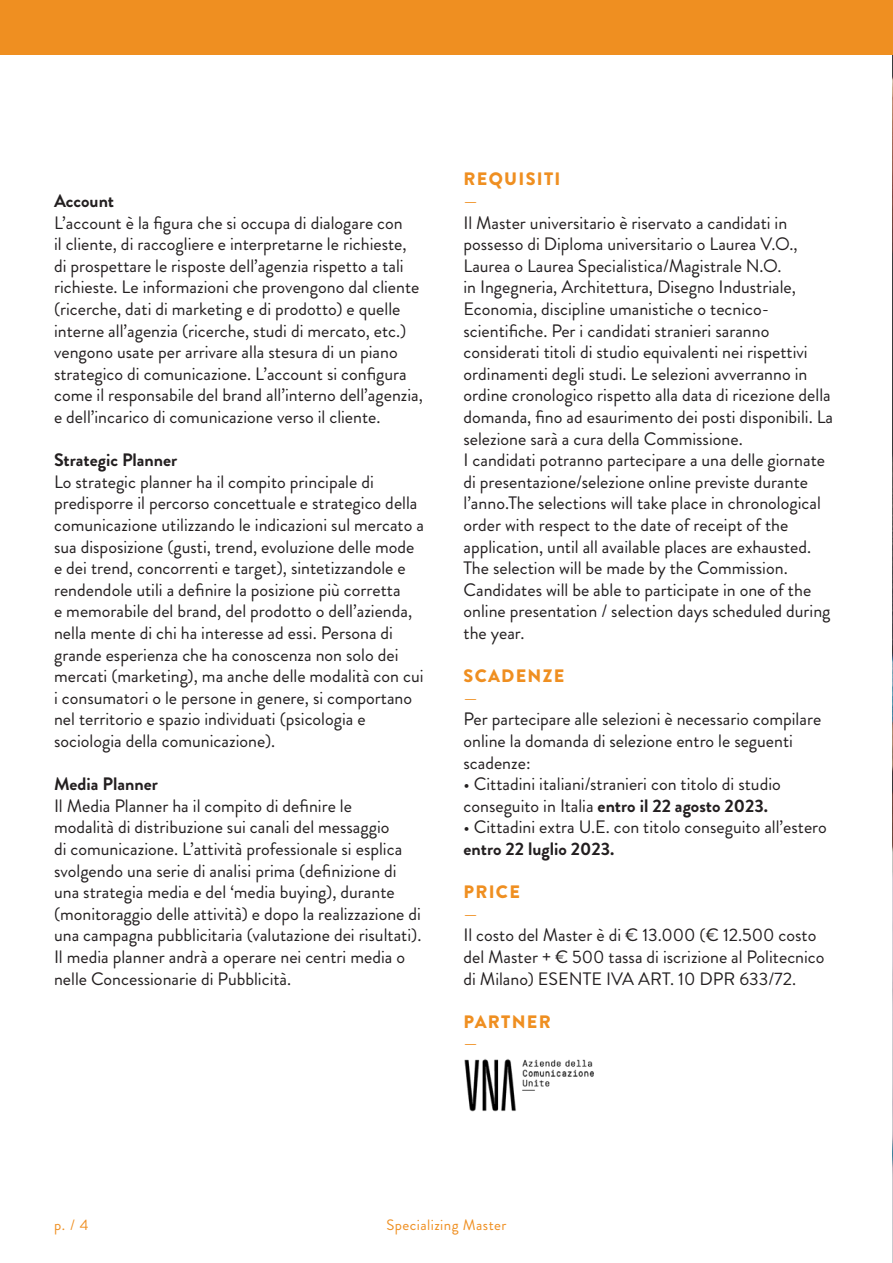
<style>
.page{position:relative;width:893px;height:1263px;background:#fff}
.page>*{position:absolute;margin:0;border:0;box-sizing:border-box;transform-origin:0 0}
.t1{font:18px/21.6px "Brandon Grotesque";color:#231f20}
.t2{font:700 18px "Brandon Grotesque";color:#231f20}
.t3{font:900 18px "Brandon Grotesque";letter-spacing:.07em;color:#ef8f21}
.t4{font:18px "Brandon Grotesque";color:#ef8f21}
.t5{font:15px "Brandon Grotesque";letter-spacing:.03em;color:#ef8f21}
.s1{font-weight:700}
</style>
<div class="page">
<img style="left:892px;top:0;width:1px;height:1263px">
<div style="left:0;top:0;width:893px;height:54px;background:#ef8f21"></div>
<img style="left:464px;top:1059px;width:129px;height:53px">
<p class="t2" style="left:54px;top:188px;width:62px">Account</p>
<p class="t1" style="left:54px;top:212px;width:370px">L’account è la figura che si occupa di dialogare con<br>il cliente, di raccogliere e interpretarne le richieste, di prospettare le risposte dell’agenzia rispetto a tali richieste. Le informazioni che provengono dal cliente (ricerche, dati di marketing e di prodotto) e quelle interne all’agenzia (ricerche, studi di mercato, etc.) vengono usate per arrivare alla stesura di un piano strategico di comunicazione. L’account si configura come il responsabile del brand all’interno dell’agenzia, e dell’incarico di comunicazione verso il cliente.</p>
<p class="t2" style="left:54px;top:447px;width:125px">Strategic Planner</p>
<p class="t1" style="left:54px;top:471px;width:371px">Lo strategic planner ha il compito principale di predisporre il percorso concettuale e strategico della comunicazione utilizzando le indicazioni sul mercato a sua disposizione (gusti, trend, evoluzione delle mode e dei trend, concorrenti e target), sintetizzandole e rendendole utili a definire la posizione più corretta<br>e memorabile del brand, del prodotto o dell’azienda, nella mente di chi ha interesse ad essi. Persona di grande esperienza che ha conoscenza non solo dei mercati (marketing), ma anche delle modalità con cui i consumatori o le persone in genere, si comportano nel territorio e spazio individuati (psicologia e sociologia della comunicazione).</p>
<p class="t2" style="left:54px;top:771px;width:105px">Media Planner</p>
<p class="t1" style="left:54px;top:795px;width:369px">Il Media Planner ha il compito di definire le<br>modalità di distribuzione sui canali del messaggio<br>di comunicazione. L’attività professionale si esplica svolgendo una serie di analisi prima (definizione di una strategia media e del ‘media buying), durante (monitoraggio delle attività) e dopo la realizzazione di una campagna pubblicitaria (valutazione dei risultati).<br>Il media planner andrà a operare nei centri media o nelle Concessionarie di Pubblicità.</p>
<p class="t3" style="left:464px;top:166px;width:98px">REQUISITI</p>
<p class="t4" style="left:463px;top:188px;width:16px">—</p>
<p class="t1" style="left:463px;top:212px;width:371px">Il Master universitario è riservato a candidati in possesso di Diploma universitario o Laurea V.O., Laurea o Laurea Specialistica/Magistrale N.O.<br>in Ingegneria, Architettura, Disegno Industriale, Economia, discipline umanistiche o tecnico&shy;scientifiche. Per i candidati stranieri saranno considerati titoli di studio equivalenti nei rispettivi ordinamenti degli studi. Le selezioni avverranno in ordine cronologico rispetto alla data di ricezione della domanda, fino ad esaurimento dei posti disponibili. La selezione sarà a cura della Commissione.<br>I candidati potranno partecipare a una delle giornate di presentazione/selezione online previste durante l’anno.The selections will take place in chronological order with respect to the date of receipt of the application, until all available places are exhausted.<br>The selection will be made by the Commission.<br>Candidates will be able to participate in one of the online presentation / selection days scheduled during the year.</p>
<p class="t3" style="left:464px;top:663px;width:102px">SCADENZE</p>
<p class="t4" style="left:463px;top:685px;width:16px">—</p>
<p class="t1" style="left:463px;top:709px;width:359px">Per partecipare alle selezioni è necessario compilare online la domanda di selezione entro le seguenti scadenze:</p>
<p class="t1" style="left:463px;top:773px;width:319px">• Cittadini italiani/stranieri con titolo di studio conseguito in Italia <span class="s1">entro il 22 agosto 2023.</span></p>
<p class="t1" style="left:463px;top:817px;width:365px">• Cittadini extra U.E. con titolo conseguito all’estero</p>
<p class="t2" style="left:463px;top:836px;width:152px">entro 22 luglio 2023.</p>
<p class="t3" style="left:464px;top:879px;width:58px">PRICE</p>
<p class="t4" style="left:463px;top:901px;width:16px">—</p>
<p class="t1" style="left:463px;top:925px;width:363px">Il costo del Master è di € 13.000 (€ 12.500 costo del Master + € 500 tassa di iscrizione al Politecnico di Milano) ESENTE IVA ART. 10 DPR 633/72.</p>
<p class="t3" style="left:464px;top:1009px;width:89px">PARTNER</p>
<p class="t4" style="left:463px;top:1031px;width:16px">—</p>
<p class="t5" style="left:54px;top:1214px;width:36px">p. / 4</p>
<p class="t5" style="left:386px;top:1214px;width:122px">Specializing Master</p>
</div>
